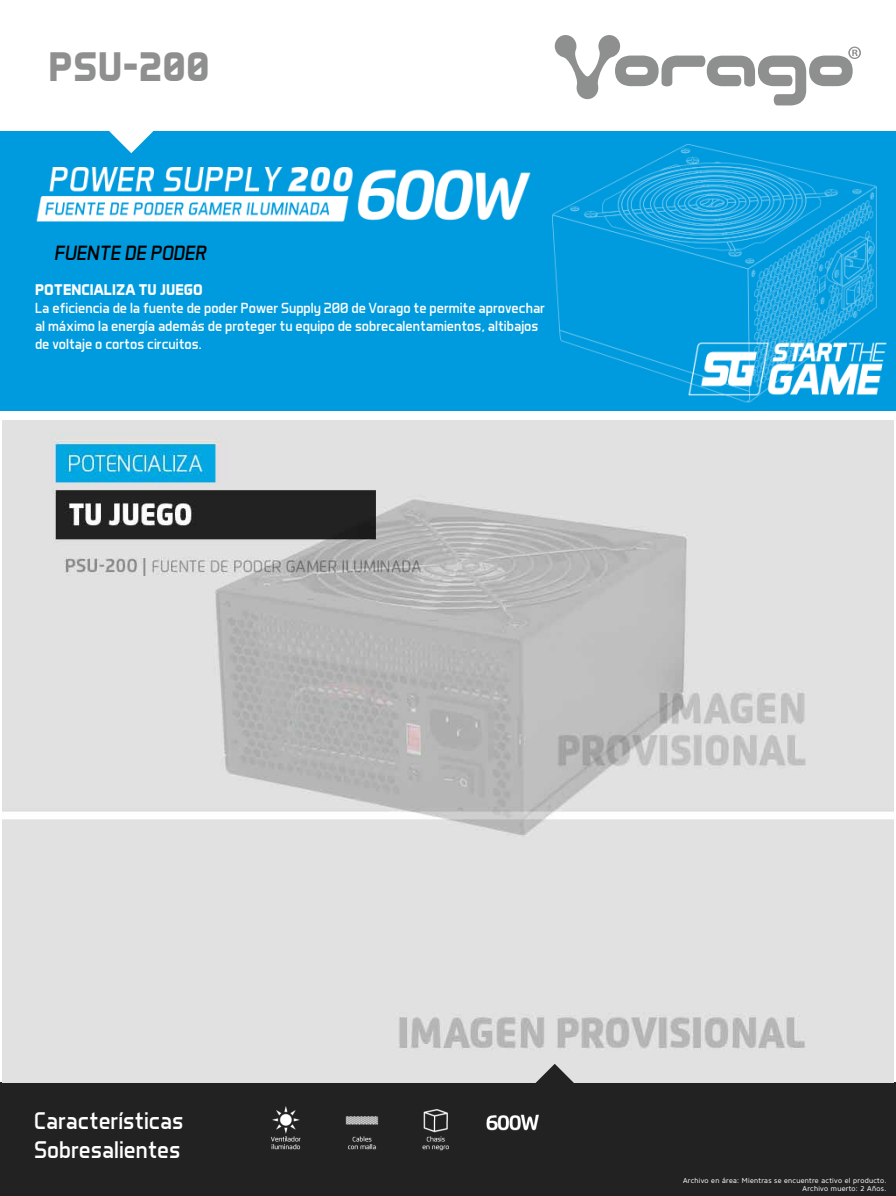
<style>
.page{position:relative;width:896px;height:1196px;background:#fff}
.page>*{position:absolute;margin:0;border:0;box-sizing:border-box;transform-origin:0 0}
.t1{font:700 42px "Aero Matics";color:#8e9090}
.t2{font:24.5px/29.4px "Aero Matics";color:#fff}
.t3{font:italic 21px "Aero Matics";color:#000}
.t4{font:700 15.75px "Aero Matics";color:#fff}
.t5{font:14.88px/17.8px "Aero Matics";color:#fff}
.t6{font:7px/7.9px "Core Sans N45";letter-spacing:.04em;color:#fff;text-align:right}
</style>
<div class="page">
<div style="left:0;top:1082px;width:896px;height:113px;background:#222223"></div>
<img style="left:0;top:131px;width:896px;height:280px">
<img style="left:2px;top:420px;width:892px;height:662px">
<svg style="left:109px;top:131px;width:44px;height:22px"></svg>
<svg style="left:533px;top:1063px;width:44px;height:20px"></svg>
<img style="left:271px;top:1106px;width:268px;height:45px">
<svg style="left:555px;top:35px;width:306px;height:70px"></svg>
<h1 class="t1" style="left:49px;top:42px;width:163px">PSU-200</h1>
<h3 class="t3" style="left:54px;top:241px;width:153px">FUENTE DE PODER</h3>
<p class="t4" style="left:35px;top:280px;width:169px">POTENCIALIZA TU JUEGO</p>
<p class="t5" style="left:35px;top:299px;width:511px">La eficiencia de la fuente de poder Power Supply 200 de Vorago te permite aprovechar al máximo la energía además de proteger tu equipo de sobrecalentamientos, altibajos de voltaje o cortos circuitos.</p>
<h2 class="t2" style="left:34px;top:1105px;width:151px">Características<br>Sobresalientes</h2>
<p class="t6" style="left:683px;top:1176px;width:205px">Archivo en área: Mientras se encuentre activo el producto.<br>Archivo muerto: 2 Años.</p>
</div>
